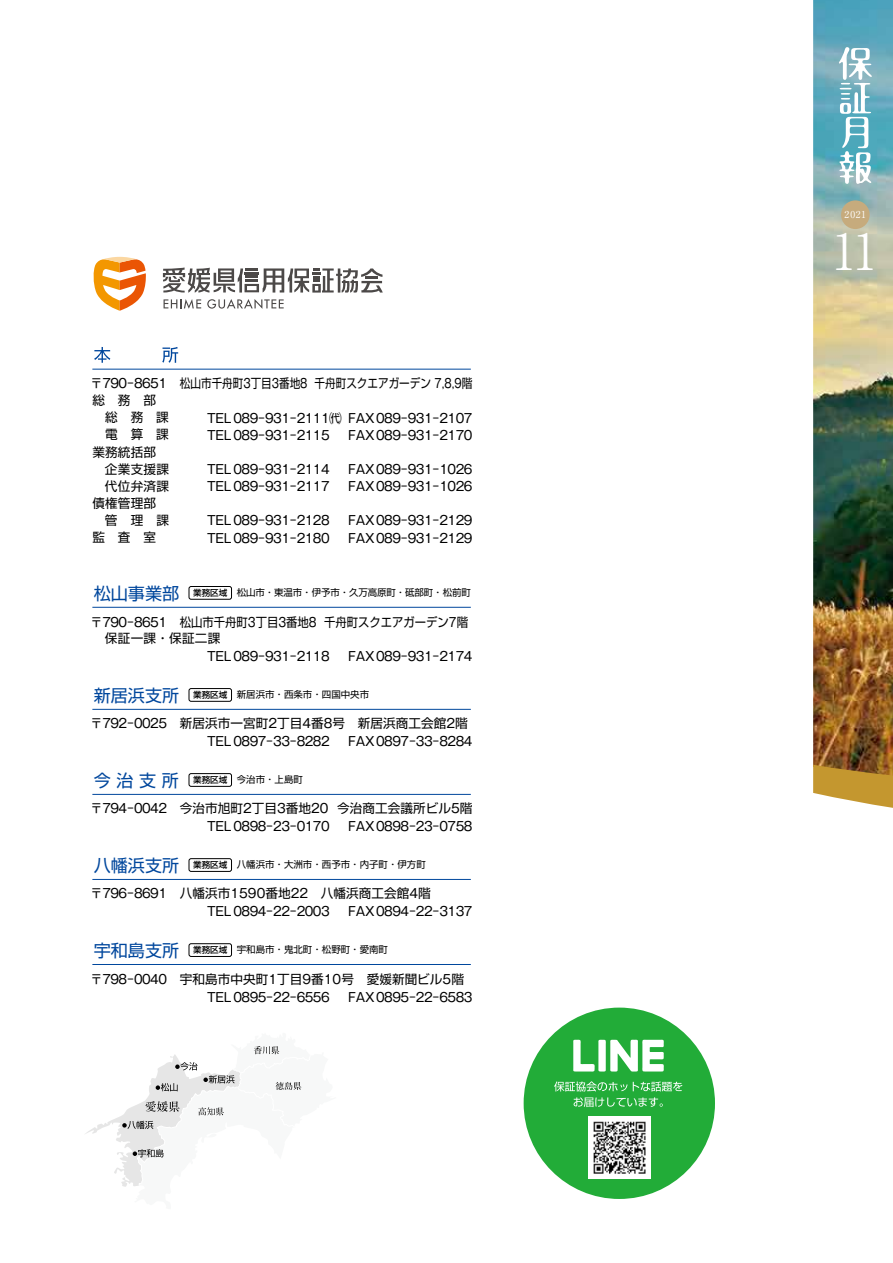
<style>
.page{position:relative;width:893px;height:1263px;background:#fff}
.page>*{position:absolute;margin:0;border:0;box-sizing:border-box;transform-origin:0 0}
.t1{font:700 49.8px "A1 Mincho Std";color:#fff;scale:.9 1}
.t2{font:12.6px/17px "Gothic MB101 Pro";letter-spacing:-.04em;color:#000}
.t3{font:12.6px/17.1px "Shin Go Pro";letter-spacing:.005em;color:#000}
.t4{font:700 9.6px "A1 Mincho Std";color:#fff}
.t5{font:9.45px "Shin Go Pro";color:#000}
.s1{font-family:"Gothic MB101 Pro"}
.s2{font-family:"Shin Go Pro"}
.s3{font-size:17.1px;color:#00479d}
.s4{font-weight:500;font-size:8.55px}
</style>
<div class="page">
<img style="left:813px;top:0;width:80px;height:765px">
<hr style="left:92px;top:369px;width:379px;height:1px;background:#00479d">
<svg style="left:94px;top:347px;width:16px;height:16px"></svg>
<svg style="left:162px;top:347px;width:16px;height:16px"></svg>
<svg style="left:85px;top:1046px;width:217px;height:141px"></svg>
<div style="left:524px;top:1007px;width:191px;height:192px;background:#22ac38;border-radius:50%"></div>
<svg style="left:573px;top:1039px;width:91px;height:33px"></svg>
<img style="left:588px;top:1116px;width:63px;height:63px">
<svg style="left:554px;top:1081px;width:128px;height:10px"></svg>
<svg style="left:574px;top:1097px;width:89px;height:10px"></svg>
<hr style="left:92px;top:607px;width:379px;height:1px;background:#00479d">
<div style="left:189px;top:586px;width:43px;height:13px;border:1px solid #000;border-radius:2px"></div>
<svg style="left:93px;top:257px;width:53px;height:54px"></svg>
<svg style="left:163px;top:267px;width:220px;height:26px"></svg>
<svg style="left:164px;top:299px;width:37px;height:10px"></svg>
<svg style="left:207px;top:299px;width:77px;height:10px"></svg>
<hr style="left:92px;top:709px;width:379px;height:1px;background:#00479d">
<div style="left:189px;top:688px;width:43px;height:13px;border:1px solid #000;border-radius:2px"></div>
<hr style="left:92px;top:879px;width:379px;height:1px;background:#00479d">
<div style="left:189px;top:858px;width:43px;height:14px;border:1px solid #000;border-radius:2px"></div>
<hr style="left:92px;top:964px;width:379px;height:1px;background:#00479d">
<div style="left:189px;top:943px;width:43px;height:14px;border:1px solid #000;border-radius:2px"></div>
<hr style="left:92px;top:794px;width:379px;height:1px;background:#00479d">
<div style="left:189px;top:773px;width:43px;height:13px;border:1px solid #000;border-radius:2px"></div>
<svg style="left:813px;top:765px;width:80px;height:43px"></svg>
<svg style="left:838px;top:47px;width:34px;height:137px"></svg>
<div style="left:841px;top:200px;width:29px;height:29px;background:#c6ab7d;border-radius:50%"></div>
<p class="t3" style="left:90px;top:373px;width:384px">〒<span class="s1">790</span>－<span class="s1">8651</span> 松山市千舟町<span class="s1">3</span>丁目<span class="s1">3</span>番地<span class="s1">8</span> 千舟町スクエアガーデン <span class="s1">7,8,9</span>階</p>
<p class="t3" style="left:105px;top:390px;width:65px;text-indent:-13px">総　務　部総　務　課電　算　課</p>
<p class="t3" style="left:92px;top:442px;width:65px">業務統括部</p>
<p class="t2" style="left:207px;top:408px;width:267px">TEL 089<span class="s2">－</span>931<span class="s2">－</span>2111<span class="s2">㈹</span> FAX089<span class="s2">－</span>931<span class="s2">－</span>2107<br>TEL 089<span class="s2">－</span>931<span class="s2">－</span>2115</p>
<p class="t2" style="left:348px;top:425px;width:126px">FAX 089<span class="s2">－</span>931<span class="s2">－</span>2170</p>
<p class="t3" style="left:105px;top:459px;width:66px">企業支援課</p>
<p class="t2" style="left:207px;top:459px;width:124px">TEL 089<span class="s2">－</span>931<span class="s2">－</span>2114</p>
<p class="t2" style="left:348px;top:459px;width:126px">FAX 089<span class="s2">－</span>931<span class="s2">－</span>1026</p>
<p class="t2" style="left:207px;top:476px;width:124px">TEL 089<span class="s2">－</span>931<span class="s2">－</span>2117</p>
<p class="t2" style="left:348px;top:476px;width:126px">FAX 089<span class="s2">－</span>931<span class="s2">－</span>1026</p>
<p class="t3" style="left:105px;top:476px;width:66px">代位弁済課</p>
<p class="t3" style="left:92px;top:493px;width:65px">債権管理部</p>
<p class="t3" style="left:92px;top:527px;width:65px">監　査　室</p>
<p class="t2" style="left:207px;top:528px;width:124px">TEL 089<span class="s2">－</span>931<span class="s2">－</span>2180</p>
<p class="t2" style="left:348px;top:528px;width:126px">FAX 089<span class="s2">－</span>931<span class="s2">－</span>2129</p>
<p class="t3" style="left:105px;top:510px;width:66px">管　理　課</p>
<p class="t2" style="left:207px;top:510px;width:124px">TEL 089<span class="s2">－</span>931<span class="s2">－</span>2128</p>
<p class="t2" style="left:348px;top:510px;width:126px">FAX 089<span class="s2">－</span>931<span class="s2">－</span>2129</p>
<p class="t5" style="left:94px;top:585px;width:379px"><span class="s3">松山事業部</span> <span class="s4">業務区域</span> 松山市・東温市・伊予市・久万高原町・砥部町・松前町</p>
<p class="t3" style="left:90px;top:612px;width:379px">〒<span class="s1">790</span>－<span class="s1">8651</span> 松山市千舟町<span class="s1">3</span>丁目<span class="s1">3</span>番地<span class="s1">8</span> 千舟町スクエアガーデン<span class="s1">7</span>階</p>
<p class="t3" style="left:105px;top:628px;width:117px">保証一課・保証二課</p>
<p class="t2" style="left:207px;top:646px;width:124px">TEL 089<span class="s2">－</span>931<span class="s2">－</span>2118</p>
<p class="t2" style="left:348px;top:646px;width:126px">FAX 089<span class="s2">－</span>931<span class="s2">－</span>2174</p>
<p class="t5" style="left:94px;top:687px;width:277px"><span class="s3">新居浜支所</span> <span class="s4">業務区域</span> 新居浜市・西条市・四国中央市</p>
<p class="t3" style="left:90px;top:713px;width:379px">〒<span class="s1">792</span>－<span class="s1">0025</span> 新居浜市一宮町<span class="s1">2</span>丁目<span class="s1">4</span>番<span class="s1">8</span>号　新居浜商工会館<span class="s1">2</span>階</p>
<p class="t2" style="left:207px;top:731px;width:124px">TEL 0897<span class="s2">－</span>33<span class="s2">－</span>8282</p>
<p class="t2" style="left:348px;top:731px;width:126px">FAX 0897<span class="s2">－</span>33<span class="s2">－</span>8284</p>
<p class="t5" style="left:94px;top:772px;width:211px"><span class="s3">今治支所</span> <span class="s4">業務区域</span> 今治市・上島町</p>
<p class="t3" style="left:90px;top:798px;width:384px">〒<span class="s1">794</span>－<span class="s1">0042</span> 今治市旭町<span class="s1">2</span>丁目<span class="s1">3</span>番地<span class="s1">20</span> 今治商工会議所ビル<span class="s1">5</span>階</p>
<p class="t2" style="left:207px;top:816px;width:124px">TEL 0898<span class="s2">－</span>23<span class="s2">－</span>0170</p>
<p class="t2" style="left:348px;top:816px;width:126px">FAX 0898<span class="s2">－</span>23<span class="s2">－</span>0758</p>
<p class="t5" style="left:94px;top:857px;width:334px"><span class="s3">八幡浜支所</span> <span class="s4">業務区域</span> 八幡浜市・大洲市・西予市・内子町・伊方町</p>
<p class="t3" style="left:90px;top:883px;width:342px">〒<span class="s1">796</span>－<span class="s1">8691</span> 八幡浜市<span class="s1">1590</span>番地<span class="s1">22</span>　八幡浜商工会館<span class="s1">4</span>階</p>
<p class="t2" style="left:207px;top:901px;width:124px">TEL 0894<span class="s2">－</span>22<span class="s2">－</span>2003</p>
<p class="t2" style="left:348px;top:901px;width:126px">FAX 0894<span class="s2">－</span>22<span class="s2">－</span>3137</p>
<p class="t5" style="left:94px;top:942px;width:296px"><span class="s3">宇和島支所</span> <span class="s4">業務区域</span> 宇和島市・鬼北町・松野町・愛南町</p>
<p class="t3" style="left:90px;top:969px;width:375px">〒<span class="s1">798</span>－<span class="s1">0040</span> 宇和島市中央町<span class="s1">1</span>丁目<span class="s1">9</span>番<span class="s1">10</span>号　愛媛新聞ビル<span class="s1">5</span>階</p>
<p class="t2" style="left:207px;top:986px;width:124px">TEL 0895<span class="s2">－</span>22<span class="s2">－</span>6556</p>
<p class="t2" style="left:348px;top:986px;width:126px">FAX 0895<span class="s2">－</span>22<span class="s2">－</span>6583</p>
<p class="t4" style="left:845px;top:207px;width:23px">2021</p>
<h1 class="t1" style="left:833px;top:211px;width:50px">11</h1>
</div>
